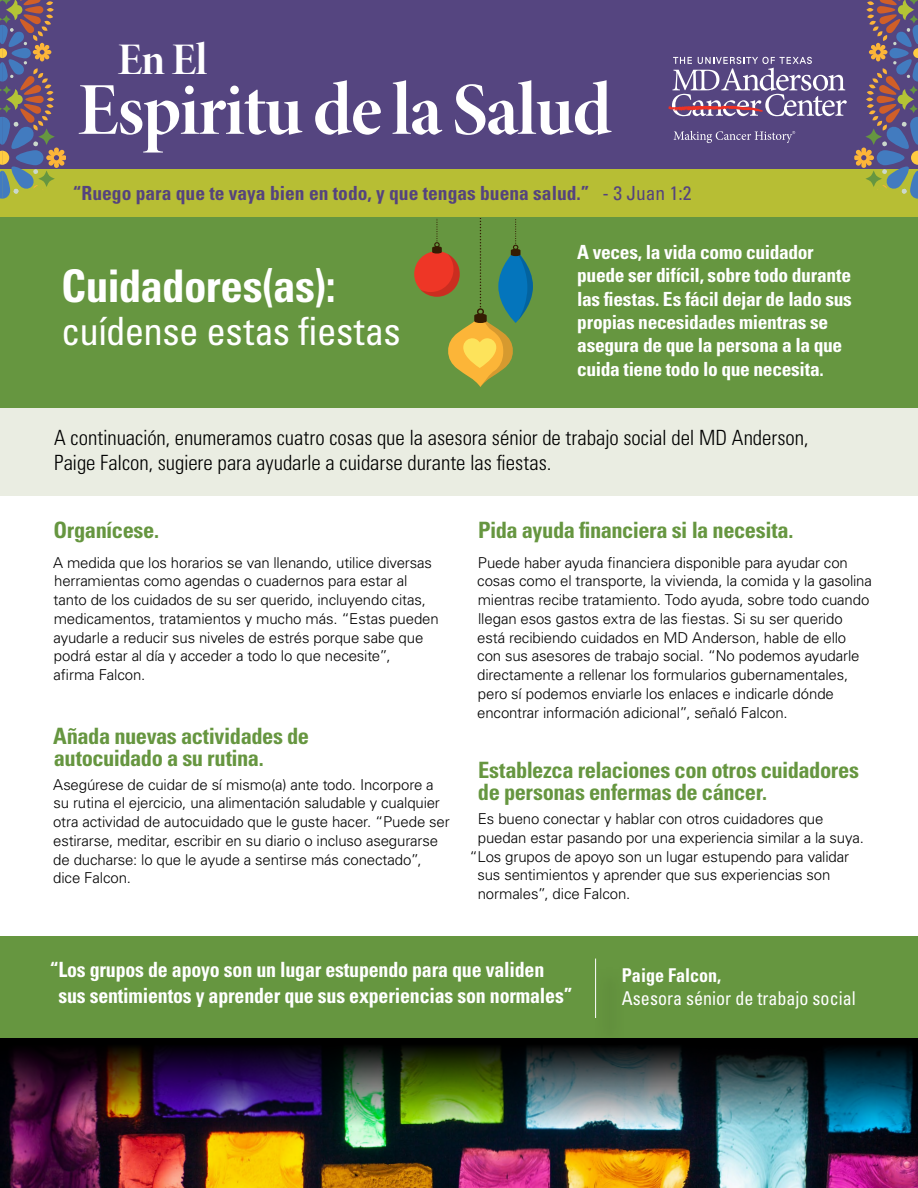
<style>
.page{position:relative;width:918px;height:1188px;background:#fff}
.page>*{position:absolute;margin:0;border:0;box-sizing:border-box;transform-origin:0 0}
.ITSOH{font:74.85px "Minion Pro Bold Disp";letter-spacing:-.02em;color:#fff}
.ITSOH-2{font:45.3px "Minion Pro Bold Disp";color:#fff}
.t1{font:700 condensed 45px "Univers LT Std";letter-spacing:-.015em;color:#fff}
.t2{font:condensed 39px "Univers LT Std";letter-spacing:-.015em;color:#fff}
.Body_1{font:700 condensed 22.5px/21.8px "Univers LT Std";letter-spacing:-.02em;color:#669640}
.HEADER_1{font:700 condensed 22.5px "Univers LT Std";letter-spacing:-.02em;color:#669640}
.t3{font:300 condensed 21px/25.5px "Univers LT Std";letter-spacing:-.005em;color:#000}
.t4{font:700 condensed 21px/25.2px "Univers LT Std";letter-spacing:-.01em;color:#fff;scale:.95 1}
.title_blurb{font:700 condensed 19.5px/23.4px "Univers LT Std";letter-spacing:-.02em;color:#fff}
.Juan{font:700 condensed 19.5px "Univers LT Std";color:#55437e}
.t5{font:condensed 19.05px/22.8px "Univers LT Std";color:#fff;scale:.95 1}
.Body_1-2{font:300 15px/18.8px "Univers LT Std";letter-spacing:-.01em;color:#000}
.s1{font-weight:400}
.s2{font-weight:700}
</style>
<div class="page">
<div style="left:0;top:211px;width:918px;height:198px;background:#669640"></div>
<div style="left:0;top:0;width:918px;height:202px;background:#554580"></div>
<div style="left:0;top:170px;width:918px;height:47px;background:#b7be34"></div>
<svg style="left:669px;top:57px;width:178px;height:59px"></svg>
<svg style="left:674px;top:131px;width:121px;height:12px"></svg>
<svg style="left:854px;top:0;width:64px;height:199px"></svg>
<svg style="left:0;top:0;width:66px;height:199px"></svg>
<img style="left:0;top:1138px;width:918px;height:50px">
<img style="left:0;top:1037px;width:918px;height:101px">
<div style="left:0;top:409px;width:918px;height:87px;background:#eaede2"></div>
<div style="left:0;top:936px;width:918px;height:101px;background:#669640"></div>
<svg style="left:595px;top:967px;width:29px;height:81px"></svg>
<hr style="left:595px;top:959px;width:1px;height:59px;background:#fff">
<div style="left:414px;top:251px;width:46px;height:46px;background:#ee3626;border-radius:50%"></div>
<svg style="left:420px;top:218px;width:113px;height:169px"></svg>
<p class="ITSOH-2" style="left:117px;top:30px;width:92px">En El</p>
<p class="ITSOH" style="left:77px;top:61px;width:536px">Espiritu de la Salud</p>
<p class="Juan" style="left:73px;top:181px;width:620px">“Ruego para que te vaya bien en todo, y que tengas buena salud.” <span class="s1">- 3 Juan 1:2</span></p>
<p class="t1" style="left:61px;top:258px;width:276px">Cuidadores(as):</p>
<p class="t2" style="left:61px;top:307px;width:341px">cuídense estas fiestas</p>
<h1 class="title_blurb" style="left:577px;top:240px;width:276px">A veces, la vida como cuidador puede ser difícil, sobre todo durante las fiestas. Es fácil dejar de lado sus propias necesidades mientras se asegura de que la persona a la que cuida tiene todo lo que necesita.</h1>
<p class="t3" style="left:54px;top:424px;width:756px">A continuación, enumeramos cuatro cosas que la asesora sénior de trabajo social del MD Anderson,<br>Paige Falcon, sugiere para ayudarle a cuidarse durante las fiestas.</p>
<h1 class="HEADER_1" style="left:54px;top:517px;width:107px">Organícese.</h1>
<p class="Body_1-2" style="left:53px;top:553px;width:387px">A medida que los horarios se van llenando, utilice diversas herramientas como agendas o cuadernos para estar al tanto de los cuidados de su ser querido, incluyendo citas, medicamentos, tratamientos y mucho más. “Estas pueden ayudarle a reducir sus niveles de estrés porque sabe que podrá estar al día y acceder a todo lo que necesite”,<br>afirma Falcon.</p>
<p class="Body_1" style="left:53px;top:725px;width:258px">Añada nuevas actividades de autocuidado a su rutina.</p>
<p class="Body_1-2" style="left:53px;top:775px;width:398px">Asegúrese de cuidar de sí mismo(a) ante todo. Incorpore a su rutina el ejercicio, una alimentación saludable y cualquier otra actividad de autocuidado que le guste hacer. “Puede ser estirarse, meditar, escribir en su diario o incluso asegurarse de ducharse: lo que le ayude a sentirse más conectado”, dice Falcon.</p>
<p class="Body_1" style="left:478px;top:520px;width:317px">Pida ayuda financiera si la necesita.</p>
<p class="Body_1-2" style="left:477px;top:553px;width:396px">Puede haber ayuda financiera disponible para ayudar con cosas como el transporte, la vivienda, la comida y la gasolina mientras recibe tratamiento. Todo ayuda, sobre todo cuando llegan esos gastos extra de las fiestas. Si su ser querido está recibiendo cuidados en MD Anderson, hable de ello con sus asesores de trabajo social. “No podemos ayudarle directamente a rellenar los formularios gubernamentales, pero sí podemos enviarle los enlaces e indicarle dónde encontrar información adicional”, señaló Falcon.</p>
<p class="Body_1" style="left:478px;top:760px;width:383px">Establezca relaciones con otros cuidadores de personas enfermas de cáncer.</p>
<p class="Body_1-2" style="left:478px;top:810px;width:347px">Es bueno conectar y hablar con otros cuidadores que</p>
<p class="Body_1-2" style="left:478px;top:828px;width:388px">puedan estar pasando por una experiencia similar a la suya.</p>
<p class="Body_1-2" style="left:470px;top:847px;width:381px">“Los grupos de apoyo son un lugar estupendo para validar</p>
<p class="Body_1-2" style="left:478px;top:866px;width:354px">sus sentimientos y aprender que sus experiencias son</p>
<p class="Body_1-2" style="left:478px;top:885px;width:154px">normales”, dice Falcon.</p>
<p class="t4" style="left:58px;top:957px;width:543px;text-indent:-9px">“Los grupos de apoyo son un lugar estupendo para que validen sus sentimientos y aprender que sus experiencias son normales”</p>
<p class="t5" style="left:622px;top:963px;width:248px"><span class="s2">Paige Falcon,<br></span>Asesora sénior de trabajo social</p>
</div>
